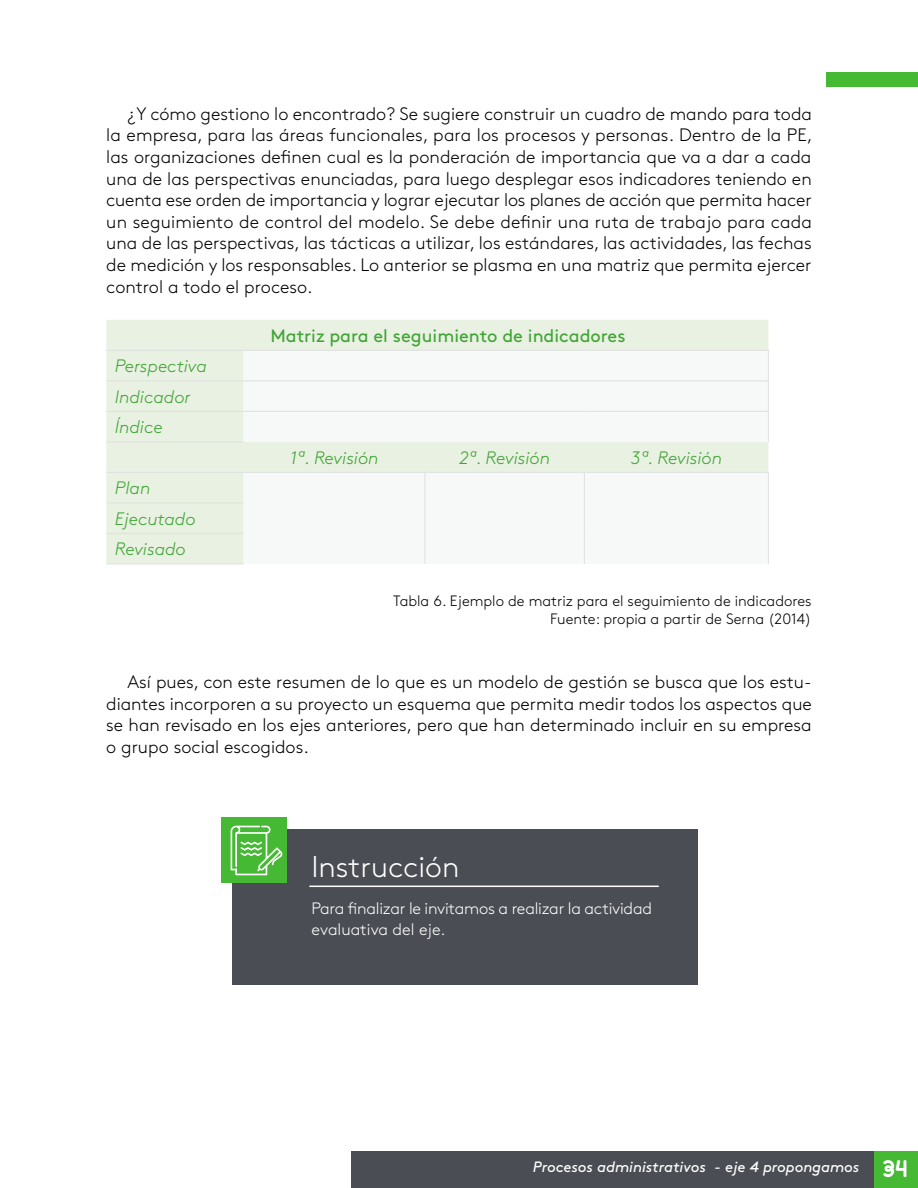
<style>
.page{position:relative;width:918px;height:1188px;background:#fff}
.page>*{position:absolute;margin:0;border:0;box-sizing:border-box;transform-origin:0 0}
.t1{font:300 30px "Brown Std";color:#fff}
.t2{font:300 18px/21.6px "Brown Std";color:#000;text-align:justify}
.t3{font:italic 300 18px/30.5px "Brown Std";color:#3fa535}
.t4{font:18px "Brown Std";color:#3fa535}
.t5{font:300 16.5px/21px "Brown Std";letter-spacing:-.015em;color:#fff}
.t6{font:300 15px/18px "Brown Std";color:#000;text-align:right}
.t7{font:italic 15px "Brown Std";letter-spacing:-.005em;color:#fff}
.s1{font-family:"Areandina Voz";font-style:normal;font-size:24px}
</style>
<div class="page">
<div style="left:826px;top:72px;width:92px;height:15px;background:#45b933"></div>
<div style="left:873px;top:1151px;width:45px;height:37px;background:#45b933"></div>
<div style="left:351px;top:1151px;width:522px;height:37px;background:#4a4d54"></div>
<div style="left:106px;top:320px;width:662px;height:244px;background:#e9f1e2"></div>
<svg style="left:244px;top:351px;width:524px;height:213px"></svg>
<hr style="left:244px;top:380px;width:181px;height:1px;background:#dee1e0">
<hr style="left:425px;top:380px;width:159px;height:1px;background:#dee1e0">
<hr style="left:584px;top:380px;width:185px;height:1px;background:#dee1e0">
<hr style="left:244px;top:411px;width:181px;height:1px;background:#dee1e0">
<hr style="left:425px;top:411px;width:159px;height:1px;background:#dee1e0">
<hr style="left:584px;top:411px;width:185px;height:1px;background:#dee1e0">
<svg style="left:768px;top:351px;width:1px;height:29px"></svg>
<hr style="left:768px;top:381px;width:1px;height:30px;background:#dee1e0">
<hr style="left:768px;top:412px;width:1px;height:30px;background:#dee1e0">
<hr style="left:244px;top:472px;width:181px;height:1px;background:#dee1e0">
<hr style="left:425px;top:472px;width:159px;height:1px;background:#dee1e0">
<hr style="left:584px;top:472px;width:185px;height:1px;background:#dee1e0">
<hr style="left:425px;top:473px;width:1px;height:30px;background:#dee1e0">
<hr style="left:584px;top:473px;width:1px;height:30px;background:#dee1e0">
<hr style="left:768px;top:473px;width:1px;height:30px;background:#dee1e0">
<hr style="left:425px;top:503px;width:1px;height:30px;background:#dee1e0">
<hr style="left:584px;top:503px;width:1px;height:30px;background:#dee1e0">
<hr style="left:768px;top:503px;width:1px;height:30px;background:#dee1e0">
<hr style="left:425px;top:533px;width:1px;height:31px;background:#dee1e0">
<hr style="left:584px;top:533px;width:1px;height:31px;background:#dee1e0">
<hr style="left:768px;top:533px;width:1px;height:31px;background:#dee1e0">
<hr style="left:106px;top:380px;width:138px;height:1px;background:#dee1e0">
<hr style="left:106px;top:411px;width:138px;height:1px;background:#dee1e0">
<hr style="left:106px;top:442px;width:138px;height:1px;background:#dee1e0">
<hr style="left:106px;top:472px;width:138px;height:1px;background:#dee1e0">
<hr style="left:106px;top:503px;width:138px;height:1px;background:#dee1e0">
<hr style="left:106px;top:533px;width:138px;height:1px;background:#dee1e0">
<hr style="left:106px;top:564px;width:138px;height:1px;background:#dee1e0">
<hr style="left:106px;top:350px;width:138px;height:1px;background:#dee1e0">
<hr style="left:244px;top:350px;width:181px;height:1px;background:#dee1e0">
<hr style="left:425px;top:350px;width:159px;height:1px;background:#dee1e0">
<hr style="left:584px;top:350px;width:185px;height:1px;background:#dee1e0">
<div style="left:232px;top:830px;width:466px;height:155px;background:#4a4d54"></div>
<hr style="left:310px;top:886px;width:348px;height:1px;background:#fff">
<div style="left:221px;top:817px;width:66px;height:66px;background:#45b933"></div>
<svg style="left:231px;top:826px;width:51px;height:49px"></svg>
<p class="t2" style="left:106px;top:103px;width:708px;text-indent:21px">¿Y cómo gestiono lo encontrado? Se sugiere construir un cuadro de mando para toda la empresa, para las áreas funcionales, para los procesos y personas. Dentro de la PE, las organizaciones definen cual es la ponderación de importancia que va a dar a cada una de las perspectivas enunciadas, para luego desplegar esos indicadores teniendo en cuenta ese orden de importancia y lograr ejecutar los planes de acción que permita hacer un seguimiento de control del modelo. Se debe definir una ruta de trabajo para cada una de las perspectivas, las tácticas a utilizar, los estándares, las actividades, las fechas de medición y los responsables. Lo anterior se plasma en una matriz que permita ejercer control a todo el proceso.</p>
<p class="t4" style="left:270px;top:325px;width:357px">Matriz para el seguimiento de indicadores</p>
<p class="t3" style="left:115px;top:351px;width:94px">Perspectiva<br>Indicador<br>Índice</p>
<p class="t3" style="left:290px;top:443px;width:90px">1ª. Revisión</p>
<p class="t3" style="left:459px;top:443px;width:93px">2ª. Revisión</p>
<p class="t3" style="left:631px;top:443px;width:93px">3ª. Revisión</p>
<p class="t3" style="left:115px;top:473px;width:82px">Plan<br>Ejecutado<br>Revisado</p>
<p class="t6" style="left:393px;top:592px;width:420px">Tabla 6. Ejemplo de matriz para el seguimiento de indicadores<br>Fuente: propia a partir de Serna (2014)</p>
<p class="t2" style="left:106px;top:671px;width:707px;text-indent:21px">Así pues, con este resumen de lo que es un modelo de gestión se busca que los estu&shy;diantes incorporen a su proyecto un esquema que permita medir todos los aspectos que se han revisado en los ejes anteriores, pero que han determinado incluir en su empresa o grupo social escogidos.</p>
<h1 class="t1" style="left:311px;top:849px;width:149px">Instrucción</h1>
<p class="t5" style="left:312px;top:898px;width:342px">Para finalizar le invitamos a realizar la actividad evaluativa del eje.</p>
<p class="t7" style="left:533px;top:1158px;width:376px">Procesos administrativos - eje 4 propongamos <span class="s1">34</span></p>
</div>
